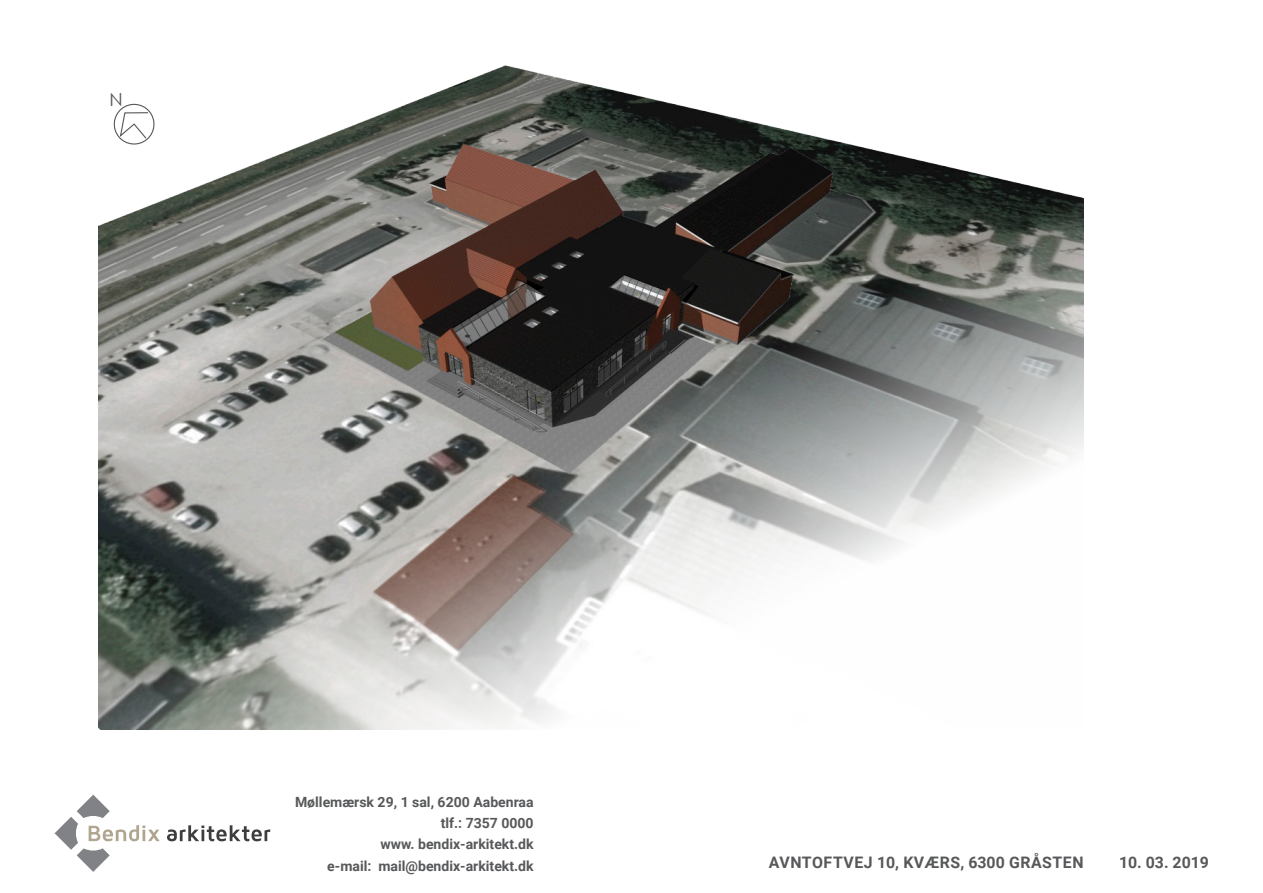
<style>
.page{position:relative;width:1263px;height:893px;background:#fff}
.page>*{position:absolute;margin:0;border:0;box-sizing:border-box;transform-origin:0 0}
.t1{font:18px "Century Gothic";color:#57585a}
.t2{font:700 15.9px "Roboto";letter-spacing:.03em;color:#57585a}
.t3{font:700 14.1px/21.5px "Roboto";color:#57585a;text-align:right}
</style>
<div class="page">
<svg style="left:55px;top:795px;width:105px;height:77px"></svg>
<svg style="left:167px;top:825px;width:103px;height:16px"></svg>
<img style="left:98px;top:65px;width:986px;height:664px">
<svg style="left:111px;top:101px;width:45px;height:46px"></svg>
<p class="t1" style="left:109px;top:87px;width:15px">N</p>
<p class="t3" style="left:295px;top:790px;width:240px">Møllemærsk 29, 1 sal, 6200 Aabenraa tlf.: 7357 0000<br>www. bendix-arkitekt.dk<br>e-mail: mail@bendix-arkitekt.dk</p>
<p class="t2" style="left:769px;top:851px;width:316px">AVNTOFTVEJ 10, KVÆRS, 6300 GRÅSTEN</p>
<p class="t2" style="left:1119px;top:851px;width:91px">10. 03. 2019</p>
</div>
